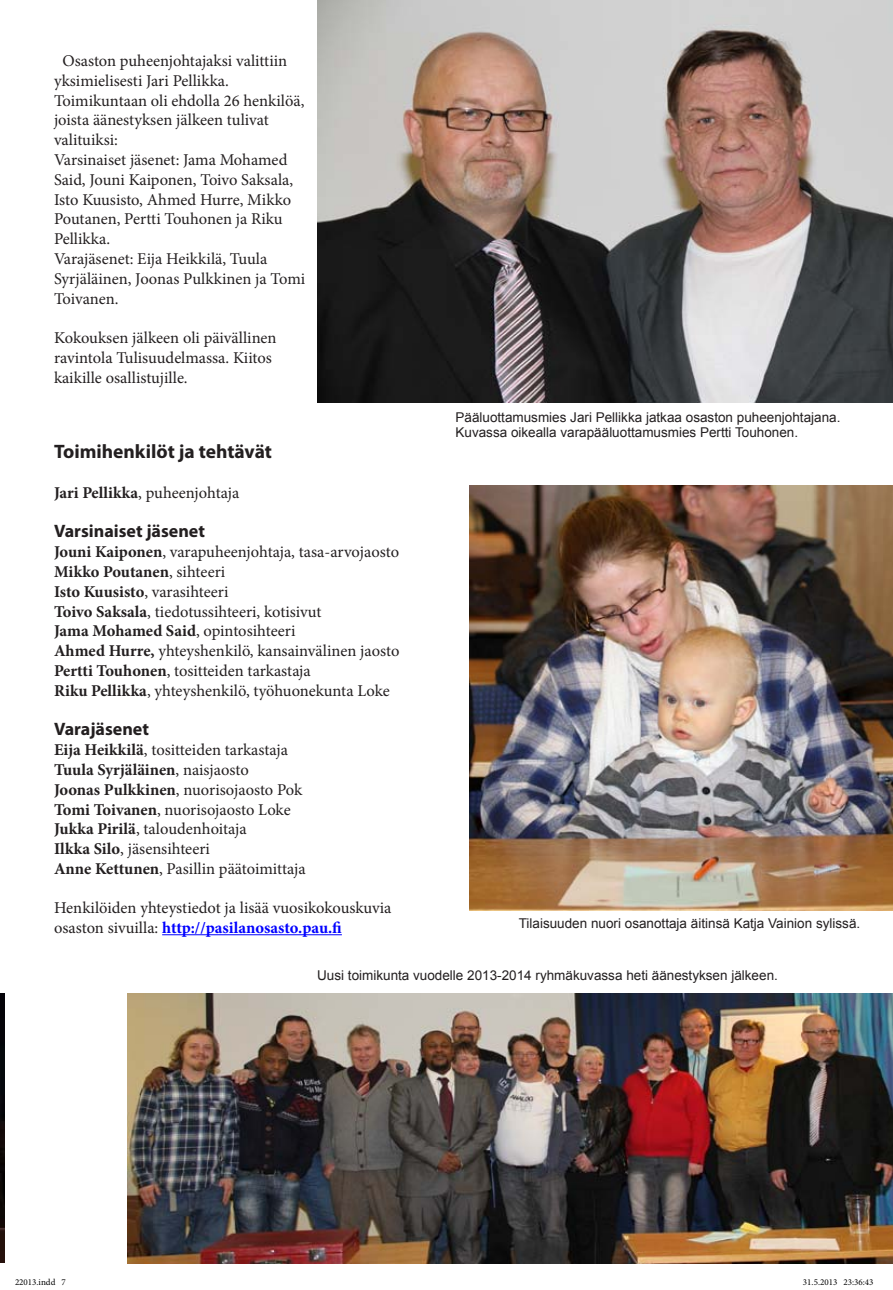
<style>
.page{position:relative;width:893px;height:1290px;background:#fff}
.page>*{position:absolute;margin:0;border:0;box-sizing:border-box;transform-origin:0 0}
.t1{font:700 19.5px "Myriad Pro";color:#231f20}
.t2{font:700 18px "Myriad Pro";color:#231f20}
.t3{font:16.5px/19.8px "Minion Pro";color:#231f20}
.t4{font:13.5px/15px "Arial";color:#231f20}
.t5{font:9px "Minion Pro";color:#000}
.s1{font-weight:700}
.s2{font-weight:700;color:#00f}
</style>
<div class="page">
<hr style="left:162px;top:934px;width:180px;height:1px;background:#00f">
<img style="left:0;top:993px;width:4px;height:270px">
<img style="left:317px;top:0;width:576px;height:403px">
<img style="left:128px;top:993px;width:765px;height:270px">
<img style="left:470px;top:486px;width:423px;height:424px">
<p class="t3" style="left:54px;top:51px;width:253px;text-indent:8px">Osaston puheenjohtajaksi valittiin yksimielisesti Jari Pellikka.<br>Toimikuntaan oli ehdolla 26 henkilöä, joista äänestyksen jälkeen tulivat valituiksi:<br>Varsinaiset jäsenet: Jama Mohamed<br>Said, Jouni Kaiponen, Toivo Saksala,<br>Isto Kuusisto, Ahmed Hurre, Mikko<br>Poutanen, Pertti Touhonen ja Riku<br>Pellikka.<br>Varajäsenet: Eija Heikkilä, Tuula<br>Syrjäläinen, Joonas Pulkkinen ja Tomi<br>Toivanen.</p>
<p class="t3" style="left:54px;top:328px;width:224px">Kokouksen jälkeen oli päivällinen ravintola Tulisuudelmassa. Kiitos kaikille osallistujille.</p>
<p class="t1" style="left:54px;top:439px;width:220px">Toimihenkilöt ja tehtävät</p>
<p class="t3" style="left:54px;top:483px;width:187px"><span class="s1">Jari Pellikka</span>, puheenjohtaja</p>
<p class="t2" style="left:54px;top:519px;width:153px">Varsinaiset jäsenet</p>
<p class="t3" style="left:54px;top:542px;width:347px"><span class="s1">Jouni Kaiponen</span>, varapuheenjohtaja, tasa-arvojaosto <span class="s1">Mikko Poutanen</span>, sihteeri<br><span class="s1">Isto Kuusisto</span>, varasihteeri<br><span class="s1">Toivo Saksala</span>, tiedotussihteeri, kotisivut<br><span class="s1">Jama Mohamed Said</span>, opintosihteeri<br><span class="s1">Ahmed Hurre,</span> yhteyshenkilö, kansainvälinen jaosto <span class="s1">Pertti Touhonen</span>, tositteiden tarkastaja<br><span class="s1">Riku Pellikka</span>, yhteyshenkilö, työhuonekunta Loke</p>
<p class="t2" style="left:54px;top:717px;width:97px">Varajäsenet</p>
<p class="t3" style="left:54px;top:740px;width:253px"><span class="s1">Eija Heikkilä</span>, tositteiden tarkastaja <span class="s1">Tuula Syrjäläinen</span>, naisjaosto<br><span class="s1">Joonas Pulkkinen</span>, nuorisojaosto Pok <span class="s1">Tomi Toivanen</span>, nuorisojaosto Loke <span class="s1">Jukka Pirilä</span>, taloudenhoitaja<br><span class="s1">Ilkka Silo</span>, jäsensihteeri<br><span class="s1">Anne Kettunen</span>, Pasillin päätoimittaja</p>
<p class="t3" style="left:54px;top:898px;width:339px">Henkilöiden yhteystiedot ja lisää vuosikokouskuvia osaston sivuilla: <span class="s2">http://pasilanosasto.pau.fi</span></p>
<p class="t4" style="left:455px;top:410px;width:386px">Pääluottamusmies Jari Pellikka jatkaa osaston puheenjohtajana.<br>Kuvassa oikealla varapääluottamusmies Pertti Touhonen.</p>
<p class="t4" style="left:519px;top:916px;width:343px">Tilaisuuden nuori osanottaja äitinsä Katja Vainion sylissä.</p>
<p class="t4" style="left:317px;top:968px;width:462px">Uusi toimikunta vuodelle 2013-2014 ryhmäkuvassa heti äänestyksen jälkeen.</p>
<p class="t5" style="left:15px;top:1276px;width:52px">22013.indd 7</p>
<p class="t5" style="left:803px;top:1276px;width:72px">31.5.2013 23:36:43</p>
</div>
